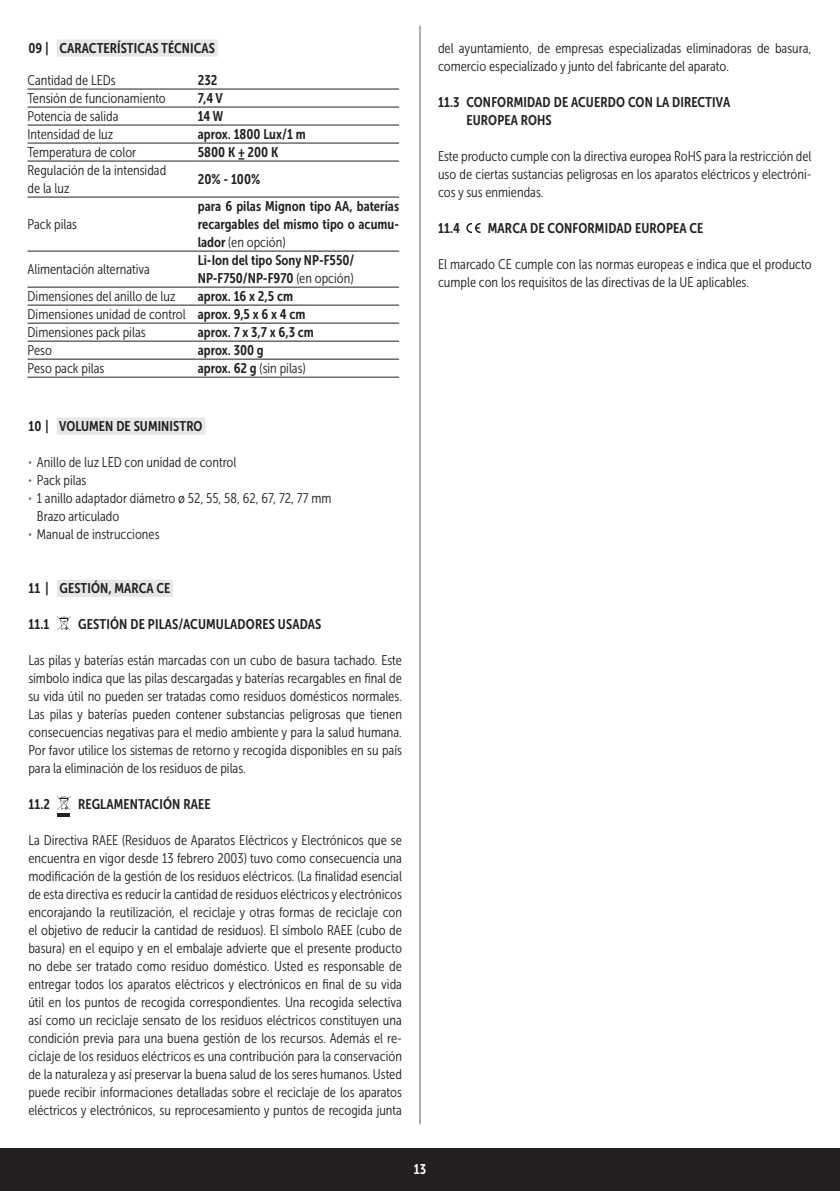
<style>
.page{position:relative;width:840px;height:1191px;background:#fff}
.page>*{position:absolute;margin:0;border:0;box-sizing:border-box;transform-origin:0 0}
.t1{font:14px/18px "Museo Sans Cond 300";color:#231f20}
.t2{font:14px/18px "Museo Sans Cond 700";letter-spacing:.005em;color:#231f20}
.t3{font:14px "Museo Sans Cond 700";color:#fff}
.s1{font-family:"Museo Sans Cond 700"}
.s2{font-family:"Museo Sans Cond 300"}
.s3{font-family:"Museo Sans 300";font-size:8.4px;color:#636366}
</style>
<div class="page">
<div style="left:0;top:1148px;width:839px;height:43px;background:#231f20"></div>
<hr style="left:419px;top:26px;width:1px;height:1098px;background:#636366">
<div style="left:57px;top:417px;width:148px;height:18px;background:#e6e7e9"></div>
<div style="left:57px;top:579px;width:116px;height:18px;background:#e6e7e9"></div>
<svg style="left:57px;top:616px;width:14px;height:14px"></svg>
<svg style="left:57px;top:796px;width:14px;height:20px"></svg>
<hr style="left:28px;top:89px;width:170px;height:1px;background:#231f20">
<hr style="left:198px;top:89px;width:201px;height:1px;background:#231f20">
<hr style="left:28px;top:107px;width:170px;height:1px;background:#231f20">
<hr style="left:198px;top:107px;width:201px;height:1px;background:#231f20">
<hr style="left:28px;top:125px;width:170px;height:1px;background:#231f20">
<hr style="left:198px;top:125px;width:201px;height:1px;background:#231f20">
<hr style="left:28px;top:143px;width:170px;height:1px;background:#231f20">
<hr style="left:198px;top:143px;width:201px;height:1px;background:#231f20">
<hr style="left:28px;top:161px;width:170px;height:1px;background:#231f20">
<hr style="left:198px;top:161px;width:201px;height:1px;background:#231f20">
<hr style="left:28px;top:197px;width:170px;height:1px;background:#231f20">
<hr style="left:198px;top:197px;width:201px;height:1px;background:#231f20">
<hr style="left:28px;top:251px;width:170px;height:1px;background:#231f20">
<hr style="left:198px;top:251px;width:201px;height:1px;background:#231f20">
<hr style="left:28px;top:287px;width:170px;height:1px;background:#231f20">
<hr style="left:198px;top:287px;width:201px;height:1px;background:#231f20">
<hr style="left:28px;top:305px;width:170px;height:1px;background:#231f20">
<hr style="left:198px;top:305px;width:201px;height:1px;background:#231f20">
<hr style="left:28px;top:323px;width:170px;height:1px;background:#231f20">
<hr style="left:198px;top:323px;width:201px;height:1px;background:#231f20">
<hr style="left:28px;top:341px;width:170px;height:1px;background:#231f20">
<hr style="left:198px;top:341px;width:201px;height:1px;background:#231f20">
<hr style="left:28px;top:359px;width:170px;height:1px;background:#231f20">
<hr style="left:198px;top:359px;width:201px;height:1px;background:#231f20">
<hr style="left:28px;top:377px;width:170px;height:1px;background:#231f20">
<hr style="left:198px;top:377px;width:201px;height:1px;background:#231f20">
<div style="left:57px;top:39px;width:161px;height:18px;background:#e6e7e9"></div>
<svg style="left:466px;top:223px;width:14px;height:10px"></svg>
<p class="t2" style="left:28px;top:39px;width:188px">09 | CARACTERÍSTICAS TÉCNICAS</p>
<p class="t1" style="left:438px;top:39px;width:375px">del ayuntamiento, de empresas especializadas eliminadoras de basura, comercio especializado y junto del fabricante del aparato.</p>
<p class="t2" style="left:466px;top:93px;width:265px;text-indent:-28px">11.3 CONFORMIDAD DE ACUERDO CON LA DIRECTIVA<br>EUROPEA ROHS</p>
<p class="t1" style="left:438px;top:147px;width:375px;text-align:justify">Este producto cumple con la directiva europea RoHS para la restricción del uso de ciertas sustancias peligrosas en los aparatos eléctricos y electróni&shy;cos y sus enmiendas.</p>
<p class="t2" style="left:438px;top:219px;width:24px">11.4</p>
<p class="t2" style="left:487px;top:219px;width:217px">MARCA DE CONFORMIDAD EUROPEA CE</p>
<p class="t1" style="left:438px;top:255px;width:375px">El marcado CE cumple con las normas europeas e indica que el producto cumple con los requisitos de las directivas de la UE aplicables.</p>
<p class="t1" style="left:28px;top:71px;width:90px">Cantidad de LEDs</p>
<p class="t2" style="left:198px;top:71px;width:21px">232</p>
<p class="t1" style="left:28px;top:90px;width:140px">Tensión de funcionamiento</p>
<p class="t2" style="left:198px;top:89px;width:27px">7,4 V</p>
<p class="t1" style="left:28px;top:108px;width:92px">Potencia de salida</p>
<p class="t2" style="left:198px;top:107px;width:27px">14 W</p>
<p class="t1" style="left:28px;top:126px;width:87px">Intensidad de luz</p>
<p class="t2" style="left:198px;top:125px;width:109px">aprox. 1800 Lux/1 m</p>
<p class="t1" style="left:28px;top:144px;width:110px">Temperatura de color</p>
<p class="t2" style="left:198px;top:143px;width:82px">5800 K ± 200 K</p>
<p class="t1" style="left:28px;top:162px;width:140px">Regulación de la intensidad de la luz</p>
<p class="t2" style="left:198px;top:170px;width:64px">20% - 100%</p>
<p class="t1" style="left:28px;top:216px;width:51px">Pack pilas</p>
<p class="t2" style="left:198px;top:197px;width:203px">para 6 pilas Mignon tipo AA, baterías recargables del mismo tipo o acumu-</p>
<p class="t1" style="left:198px;top:234px;width:89px"><span class="s1">lador</span> (en opción)</p>
<p class="t1" style="left:28px;top:261px;width:124px">Alimentación alternativa</p>
<p class="t2" style="left:198px;top:251px;width:158px">Li-Ion del tipo Sony NP-F550/<br>NP-F750/NP-F970 <span class="s2">(en opción)</span></p>
<p class="t1" style="left:28px;top:288px;width:149px">Dimensiones del anillo de luz</p>
<p class="t2" style="left:198px;top:287px;width:97px">aprox. 16 x 2,5 cm</p>
<p class="t1" style="left:28px;top:306px;width:279px">Dimensiones unidad de control <span class="s1">aprox. 9,5 x 6 x 4 cm<br></span>Dimensiones pack pilas</p>
<p class="t2" style="left:198px;top:323px;width:117px">aprox. 7 x 3,7 x 6,3 cm</p>
<p class="t1" style="left:28px;top:342px;width:26px">Peso</p>
<p class="t2" style="left:198px;top:341px;width:67px">aprox. 300 g</p>
<p class="t1" style="left:28px;top:360px;width:78px">Peso pack pilas</p>
<p class="t1" style="left:198px;top:360px;width:109px"><span class="s1">aprox. 62 g</span> (sin pilas)</p>
<p class="t2" style="left:28px;top:417px;width:176px">10 | VOLUMEN DE SUMINISTRO</p>
<p class="t1" style="left:28px;top:453px;width:209px"><span class="s3">•</span> Anillo de luz LED con unidad de control</p>
<p class="t1" style="left:28px;top:471px;width:60px"><span class="s3">•</span> Pack pilas</p>
<p class="t1" style="left:37px;top:489px;width:296px;text-indent:-9px"><span class="s3">•</span> 1 anillo adaptador diámetro ø 52, 55, 58, 62, 67, 72, 77 mm<br>Brazo articulado</p>
<p class="t1" style="left:28px;top:525px;width:133px"><span class="s3">•</span> Manual de instrucciones</p>
<p class="t2" style="left:28px;top:579px;width:143px">11 | GESTIÓN, MARCA CE</p>
<p class="t2" style="left:28px;top:615px;width:23px">11.1</p>
<p class="t2" style="left:78px;top:615px;width:244px">GESTIÓN DE PILAS/ACUMULADORES USADAS</p>
<p class="t1" style="left:28px;top:651px;width:375px;text-align:justify">Las pilas y baterías están marcadas con un cubo de basura tachado. Este símbolo indica que las pilas descargadas y baterías recargables en final de su vida útil no pueden ser tratadas como residuos domésticos normales.<br>Las pilas y baterías pueden contener substancias peligrosas que tienen consecuencias negativas para el medio ambiente y para la salud humana.<br>Por favor utilice los sistemas de retorno y recogida disponibles en su país para la eliminación de los residuos de pilas.</p>
<p class="t2" style="left:28px;top:795px;width:23px">11.2</p>
<p class="t2" style="left:78px;top:795px;width:134px">REGLAMENTACIÓN RAEE</p>
<p class="t1" style="left:28px;top:831px;width:375px;text-align:justify">La Directiva RAEE (Residuos de Aparatos Eléctricos y Electrónicos que se encuentra en vigor desde 13 febrero 2003) tuvo como consecuencia una modificación de la gestión de los residuos eléctricos. (La finalidad esencial de esta directiva es reducir la cantidad de residuos eléctricos y electrónicos encorajando la reutilización, el reciclaje y otras formas de reciclaje con el objetivo de reducir la cantidad de residuos). El símbolo RAEE (cubo de basura) en el equipo y en el embalaje advierte que el presente producto no debe ser tratado como residuo doméstico. Usted es responsable de entregar todos los aparatos eléctricos y electrónicos en final de su vida útil en los puntos de recogida correspondientes. Una recogida selectiva así como un reciclaje sensato de los residuos eléctricos constituyen una condición previa para una buena gestión de los recursos. Además el re&shy;ciclaje de los residuos eléctricos es una contribución para la conservación de la naturaleza y así preservar la buena salud de los seres humanos. Usted puede recibir informaciones detalladas sobre el reciclaje de los aparatos eléctricos y electrónicos, su reprocesamiento y puntos de recogida junta</p>
<p class="t3" style="left:413px;top:1161px;width:14px">13</p>
</div>
